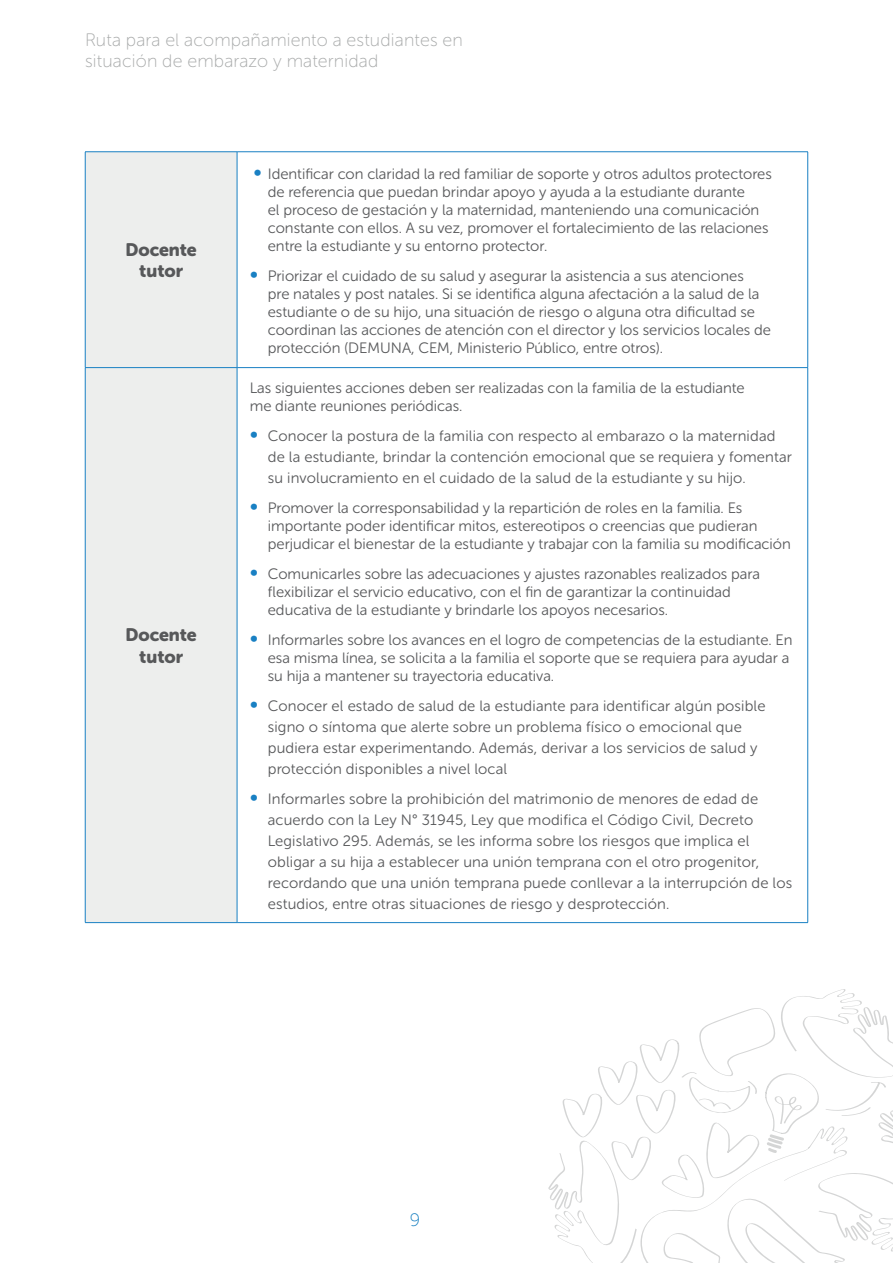
<style>
.page{position:relative;width:893px;height:1263px;background:#fff}
.page>*{position:absolute;margin:0;border:0;box-sizing:border-box;transform-origin:0 0}
.t1{font:18px/21px "Museo Sans Rounded 100";letter-spacing:.01em;color:#a7a9a9}
.t2{font:18px/21.6px "Museo Sans Rounded 900";letter-spacing:-.005em;color:#57585a;text-align:center}
.t3{font:18px "Museo Sans Rounded 100";color:#1b81c1}
.t4{font:15px/18px "Museo Sans Rounded 300";color:#57585a}
.s1{font-size:18px;color:#1980c3}
</style>
<div class="page">
<div style="left:86px;top:152px;width:151px;height:770px;background:#edeeed"></div>
<hr style="left:85px;top:151px;width:152px;height:1px;background:#1980c3">
<hr style="left:85px;top:152px;width:1px;height:215px;background:#1980c3">
<hr style="left:237px;top:151px;width:571px;height:1px;background:#1980c3">
<hr style="left:237px;top:152px;width:1px;height:215px;background:#1980c3">
<hr style="left:807px;top:152px;width:1px;height:215px;background:#1980c3">
<hr style="left:85px;top:367px;width:152px;height:1px;background:#1980c3">
<hr style="left:85px;top:368px;width:1px;height:554px;background:#1980c3">
<hr style="left:237px;top:367px;width:571px;height:1px;background:#1980c3">
<hr style="left:237px;top:368px;width:1px;height:554px;background:#1980c3">
<hr style="left:807px;top:368px;width:1px;height:554px;background:#1980c3">
<hr style="left:85px;top:922px;width:152px;height:1px;background:#1980c3">
<hr style="left:237px;top:922px;width:571px;height:1px;background:#1980c3">
<svg style="left:548px;top:989px;width:345px;height:274px"></svg>
<p class="t1" style="left:85px;top:30px;width:379px">Ruta para el acompañamiento a estudiantes en situación de embarazo y maternidad</p>
<p class="t2" style="left:126px;top:239px;width:73px">Docente tutor</p>
<p class="t2" style="left:126px;top:624px;width:73px">Docente tutor</p>
<p class="t4" style="left:268px;top:165px;width:505px;text-indent:-14px"><span class="s1">∞</span> Identificar con claridad la red familiar de soporte y otros adultos protectores de referencia que puedan brindar apoyo y ayuda a la estudiante durante<br>el proceso de gestación y la maternidad, manteniendo una comunicación constante con ellos. A su vez, promover el fortalecimiento de las relaciones entre la estudiante y su entorno protector.</p>
<p class="t4" style="left:268px;top:267px;width:505px;text-indent:-18px"><span class="s1">∞</span> Priorizar el cuidado de su salud y asegurar la asistencia a sus atenciones<br>pre natales y post natales. Si se identifica alguna afectación a la salud de la estudiante o de su hijo, una situación de riesgo o alguna otra dificultad se coordinan las acciones de atención con el director y los servicios locales de protección (DEMUNA, CEM, Ministerio Público, entre otros).</p>
<p class="t4" style="left:250px;top:379px;width:496px">Las siguientes acciones deben ser realizadas con la familia de la estudiante me diante reuniones periódicas.</p>
<p class="t4" style="left:268px;top:425px;width:526px;line-height:21px;text-indent:-18px"><span class="s1">∞</span> Conocer la postura de la familia con respecto al embarazo o la maternidad de la estudiante, brindar la contención emocional que se requiera y fomentar su involucramiento en el cuidado de la salud de la estudiante y su hijo.</p>
<p class="t4" style="left:268px;top:499px;width:525px;text-indent:-18px"><span class="s1">∞</span> Promover la corresponsabilidad y la repartición de roles en la familia. Es importante poder identificar mitos, estereotipos o creencias que pudieran perjudicar el bienestar de la estudiante y trabajar con la familia su modificación</p>
<p class="t4" style="left:268px;top:565px;width:494px;text-indent:-18px"><span class="s1">∞</span> Comunicarles sobre las adecuaciones y ajustes razonables realizados para flexibilizar el servicio educativo, con el fin de garantizar la continuidad educativa de la estudiante y brindarle los apoyos necesarios.</p>
<p class="t4" style="left:268px;top:631px;width:526px;text-indent:-18px"><span class="s1">∞</span> Informarles sobre los avances en el logro de competencias de la estudiante. En esa misma línea, se solicita a la familia el soporte que se requiera para ayudar a su hija a mantener su trayectoria educativa.</p>
<p class="t4" style="left:268px;top:695px;width:499px;line-height:21px;text-indent:-18px"><span class="s1">∞</span> Conocer el estado de salud de la estudiante para identificar algún posible signo o síntoma que alerte sobre un problema físico o emocional que pudiera estar experimentando. Además, derivar a los servicios de salud y protección disponibles a nivel local</p>
<p class="t4" style="left:268px;top:788px;width:526px;line-height:21px;text-indent:-18px"><span class="s1">∞</span> Informarles sobre la prohibición del matrimonio de menores de edad de acuerdo con la Ley N° 31945, Ley que modifica el Código Civil, Decreto Legislativo 295. Además, se les informa sobre los riesgos que implica el obligar a su hija a establecer una unión temprana con el otro progenitor, recordando que una unión temprana puede conllevar a la interrupción de los estudios, entre otras situaciones de riesgo y desprotección.</p>
<p class="t3" style="left:410px;top:1210px;width:12px">9</p>
</div>
